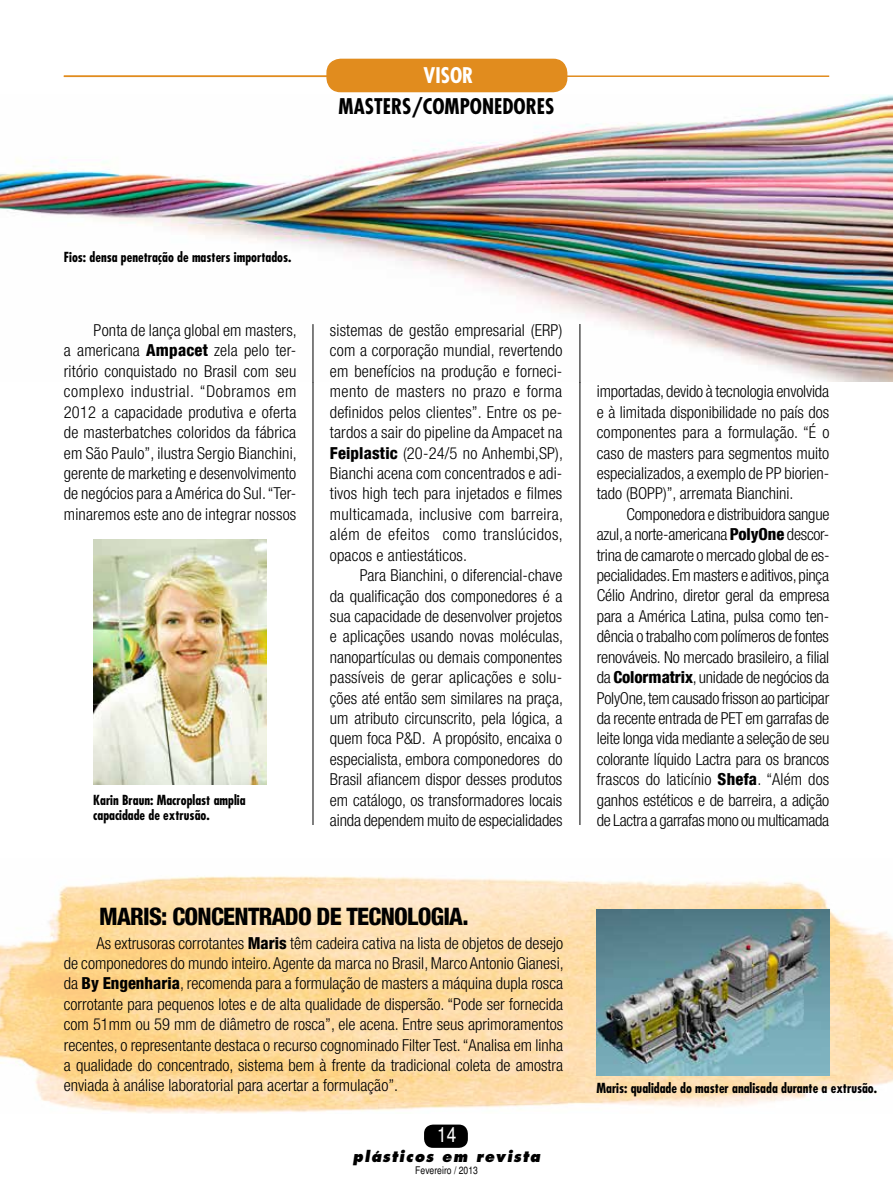
<style>
.page{position:relative;width:893px;height:1191px;background:#fff}
.page>*{position:absolute;margin:0;border:0;box-sizing:border-box;transform-origin:0 0}
.t1{font:800 condensed 24px "Helvetica Neue LT Com";letter-spacing:-.03em;color:#000}
.t2{font:700 condensed 21px "Futura";color:#000}
.t3{font:700 condensed 21px "Futura";color:#fff}
.t4{font:condensed 21px "Helvetica";color:#fff}
.t5{font:300 condensed 16.5px/20.4px "Helvetica Neue LT Com";color:#000;text-align:justify}
.t6{font:italic 800 15px "Futura";letter-spacing:.09em;color:#000;scale:.95 1}
.t7{font:700 condensed 13.5px/15px "Futura";color:#000}
.t8{font:condensed 10.5px "Helvetica";color:#000}
.s1{font-weight:800}
</style>
<div class="page">
<hr style="left:64px;top:75px;width:765px;height:2px;background:#e18c1e">
<hr style="left:313px;top:170px;width:1px;height:923px;background:#000">
<hr style="left:580px;top:170px;width:1px;height:923px;background:#000">
<div style="left:327px;top:59px;width:240px;height:33px;background:#e18c1e;border-radius:14px"></div>
<div style="left:326px;top:59px;width:241px;height:33px;border:2px solid #e18c1e;border-radius:14px"></div>
<div style="left:424px;top:1124px;width:44px;height:23px;background:#000;border-radius:9px"></div>
<div style="left:280px;top:825px;width:337px;height:288px;background:#fff"></div>
<img style="left:0;top:95px;width:893px;height:286px">
<img style="left:0;top:876px;width:893px;height:237px">
<img style="left:596px;top:909px;width:234px;height:166px">
<hr style="left:64px;top:76px;width:270px;height:1px;background:#e18c1e">
<img style="left:93px;top:539px;width:174px;height:246px">
<hr style="left:313px;top:324px;width:1px;height:58px;background:#000">
<hr style="left:580px;top:324px;width:1px;height:58px;background:#000">
<p class="t3" style="left:424px;top:62px;width:51px">VISOR</p>
<p class="t2" style="left:339px;top:93px;width:167px">masters/componedore</p>
<p class="t2" style="left:545px;top:93px;width:11px">s</p>
<p class="t7" style="left:64px;top:250px;width:229px">Fios: densa penetração de masters importados.</p>
<p class="t5" style="left:64px;top:320px;width:235px;text-indent:30px">Ponta de lança global em masters, a americana <span class="s1">Ampacet</span> zela pelo ter&shy;ritório conquistado no Brasil com seu complexo industrial. “Dobramos em 2012 a capacidade produtiva e oferta de masterbatches coloridos da fábrica em São Paulo”, ilustra Sergio Bianchini, gerente de marketing e desenvolvimento de negócios para a América do Sul. “Ter&shy;minaremos este ano de integrar nossos</p>
<p class="t5" style="left:330px;top:320px;width:235px">sistemas de gestão empresarial (ERP) com a corporação mundial, revertendo em benefícios na produção e forneci&shy;mento de masters no prazo e forma definidos pelos clientes”. Entre os pe&shy;tardos a sair do pipeline da Ampacet na <span class="s1">Feiplastic</span> (20-24/5 no Anhembi,SP), Bianchi acena com concentrados e adi&shy;tivos high tech para injetados e filmes multicamada, inclusive com barreira, além de efeitos como translúcidos, opacos e antiestáticos.</p>
<p class="t5" style="left:330px;top:565px;width:235px;text-indent:30px">Para Bianchini, o diferencial-chave da qualificação dos componedores é a sua capacidade de desenvolver projetos e aplicações usando novas moléculas, nanopartículas ou demais componentes passíveis de gerar aplicações e solu&shy;ções até então sem similares na praça, um atributo circunscrito, pela lógica, a quem foca P&amp;D. A propósito, encaixa o especialista, embora componedores do Brasil afiancem dispor desses produtos em catálogo, os transformadores locais ainda dependem muito de especialidades</p>
<p class="t7" style="left:93px;top:792px;width:154px">Karin Braun: Macroplast amplia capacidade de extrusão.</p>
<h1 class="t1" style="left:99px;top:901px;width:112px">Maris: concentrad</h1>
<h1 class="t1" style="left:298px;top:901px;width:62px">o de tecn</h1>
<h1 class="t1" style="left:394px;top:901px;width:76px">ologia.</h1>
<p class="t5" style="left:64px;top:932px;width:501px;text-indent:33px">As extrusoras corrotantes <span class="s1">Maris</span> têm cadeira cativa na lista de objetos de desejo de componedores do mundo inteiro. Agente da marca no Brasil, Marco Antonio Gianesi, da <span class="s1">By Engenharia</span>, recomenda para a formulação de masters a máquina dupla rosca corrotante para pequenos lotes e de alta qualidade de dispersão. “Pode ser fornecida com 51mm ou 59 mm de diâmetro de rosca”, ele acena. Entre seus aprimoramentos recentes, o representante destaca o recurso cognominado Filter Test. “Analisa em linha a qualidade do concentrado, sistema bem à frente da tradicional coleta de amostra enviada à análise laboratorial para acertar a formulação”.</p>
<p class="t4" style="left:437px;top:1122px;width:21px">14</p>
<p class="t6" style="left:353px;top:1147px;width:199px">plásticos em revista</p>
<p class="t8" style="left:415px;top:1164px;width:64px">Fevereiro / 2013</p>
<p class="t5" style="left:597px;top:381px;width:234px">importadas, devido à tecnologia envolvida e à limitada disponibilidade no país dos componentes para a formulação. “É o caso de masters para segmentos muito especializados, a exemplo de PP biorien&shy;tado (BOPP)”, arremata Bianchini.</p>
<p class="t5" style="left:597px;top:504px;width:234px;text-indent:30px">Componedora e distribuidora sangue azul, a norte-americana <span class="s1">PolyOne</span> descor&shy;trina de camarote o mercado global de es&shy;pecialidades. Em masters e aditivos, pinça Célio Andrino, diretor geral da empresa para a América Latina, pulsa como ten&shy;dência o trabalho com polímeros de fontes renováveis. No mercado brasileiro, a filial da <span class="s1">Colormatrix</span>, unidade de negócios da PolyOne, tem causado frisson ao participar da recente entrada de PET em garrafas de leite longa vida mediante a seleção de seu colorante líquido Lactra para os brancos frascos do laticínio <span class="s1">Shefa</span>. “Além dos ganhos estéticos e de barreira, a adição de Lactra a garrafas mono ou multicamada</p>
<p class="t7" style="left:596px;top:1080px;width:282px">Maris: qualidade do master analisada durante a extrusão.</p>
</div>
